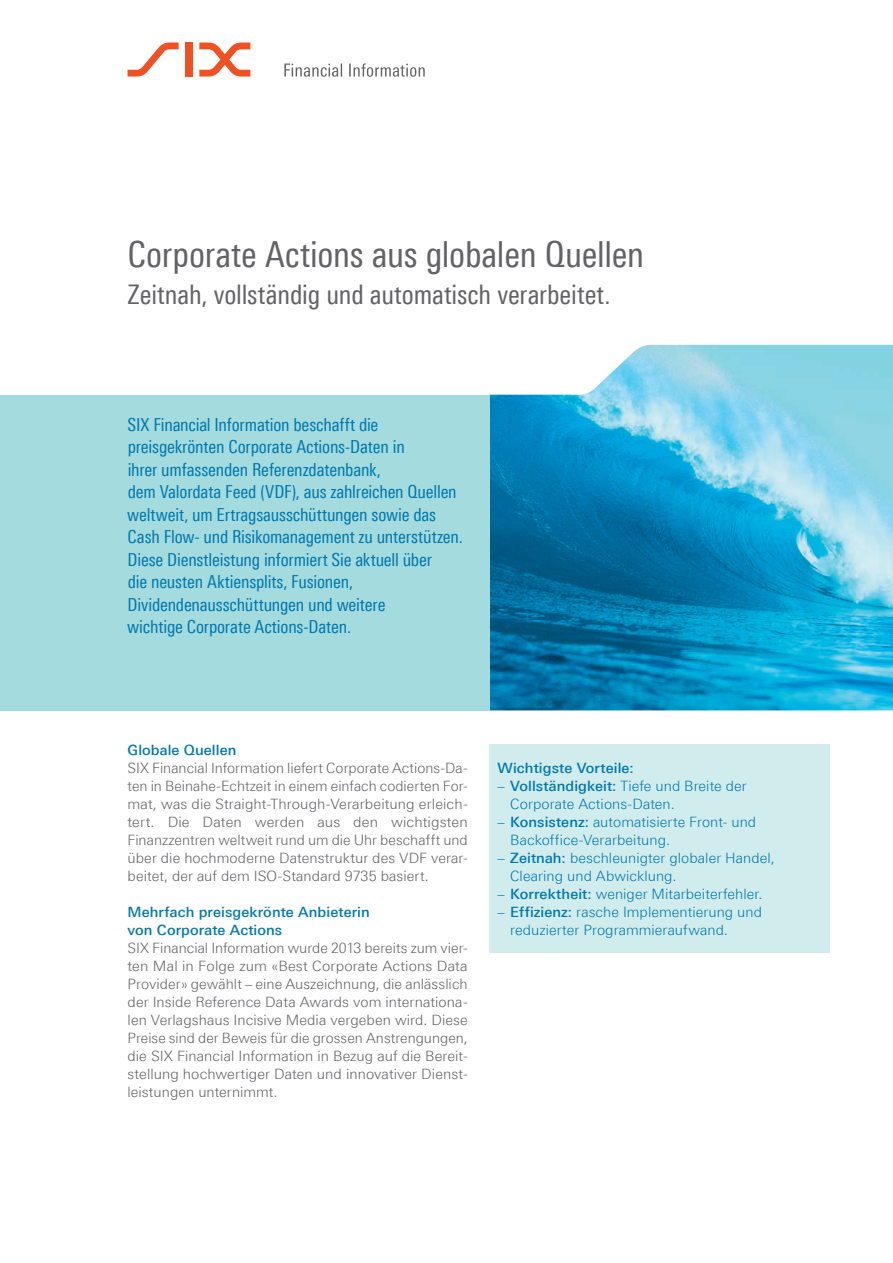
<style>
.page{position:relative;width:893px;height:1263px;background:#fff}
.page>*{position:absolute;margin:0;border:0;box-sizing:border-box;transform-origin:0 0}
.t1{font:36px "Linotype Univers 420 Cn";letter-spacing:-.01em;color:#636366}
.t2{font:27px "Linotype Univers 420 Cn";letter-spacing:-.005em;color:#636366}
.t3{font:18px/22.5px "Linotype Univers 420 Cn";letter-spacing:-.01em;color:#0078ae}
.t4{font:300 14.25px/18px "Linotype Univers 330";letter-spacing:.005em;color:#636366;text-align:justify}
.t5{font:300 14.25px/18px "Linotype Univers 330";letter-spacing:.005em;color:#0078ae}
.t6{font:500 14.25px/18px "Linotype Univers 530";letter-spacing:.005em;color:#0078ae}
.s1{font-family:"Linotype Univers 530";font-weight:500}
</style>
<div class="page">
<img style="left:489px;top:345px;width:404px;height:365px">
<div style="left:0;top:395px;width:489px;height:315px;background:#a4dbde"></div>
<svg style="left:128px;top:43px;width:51px;height:34px"></svg>
<div style="left:185px;top:43px;width:8px;height:34px;background:#f15122"></div>
<svg style="left:199px;top:43px;width:51px;height:34px"></svg>
<svg style="left:284px;top:63px;width:141px;height:14px"></svg>
<div style="left:489px;top:745px;width:340px;height:208px;background:#d1eced"></div>
<h1 class="t1" style="left:128px;top:233px;width:518px">Corporate Actions aus globalen Quellen</h1>
<h2 class="t2" style="left:128px;top:279px;width:484px">Zeitnah, vollständig und automatisch verarbeitet.</h2>
<p class="t3" style="left:127px;top:413px;width:337px">SIX Financial Information beschafft die preisgekrönten Corporate Actions-Daten in<br>ihrer umfassenden Referenzdatenbank,<br>dem Valordata Feed (VDF), aus zahlreichen Quellen weltweit, um Ertragsausschüttungen sowie das Cash Flow- und Risikomanagement zu unterstützen.<br>Diese Dienstleistung informiert Sie aktuell über<br>die neusten Aktiensplits, Fusionen, Dividendenausschüttungen und weitere<br>wichtige Corporate Actions-Daten.</p>
<p class="t6" style="left:128px;top:741px;width:110px">Globale Quellen</p>
<p class="t4" style="left:128px;top:759px;width:342px">SIX Financial Information liefert Corporate Actions-Da&shy;ten in Beinahe-Echtzeit in einem einfach codierten For&shy;mat, was die Straight-Through-Verarbeitung erleich&shy;tert. Die Daten werden aus den wichtigsten Finanzzentren weltweit rund um die Uhr beschafft und über die hochmoderne Datenstruktur des VDF verar&shy;beitet, der auf dem ISO-Standard 9735 basiert.</p>
<p class="t6" style="left:128px;top:903px;width:244px">Mehrfach preisgekrönte Anbieterin von Corporate Actions</p>
<p class="t4" style="left:128px;top:939px;width:342px">SIX Financial Information wurde 2013 bereits zum vier&shy;ten Mal in Folge zum «Best Corporate Actions Data Provider» gewählt – eine Auszeichnung, die anlässlich der Inside Reference Data Awards vom internationa&shy;len Verlagshaus Incisive Media vergeben wird. Diese Preise sind der Beweis für die grossen Anstrengungen, die SIX Financial Information in Bezug auf die Bereit&shy;stellung hochwertiger Daten und innovativer Dienst&shy;leistungen unternimmt.</p>
<p class="t6" style="left:497px;top:759px;width:138px">Wichtigste Vorteile:</p>
<p class="t5" style="left:510px;top:777px;width:238px;text-indent:-13px">– <span class="s1">Vollständigkeit:</span> Tiefe und Breite der<br>Corporate Actions-Daten.</p>
<p class="t5" style="left:510px;top:813px;width:247px;text-indent:-13px">– <span class="s1">Konsistenz:</span> automatisierte Front- und<br>Backoffice-Verarbeitung.</p>
<p class="t5" style="left:510px;top:849px;width:266px;text-indent:-13px">– <span class="s1">Zeitnah:</span> beschleunigter globaler Handel,<br>Clearing und Abwicklung.</p>
<p class="t5" style="left:497px;top:885px;width:267px">– <span class="s1">Korrektheit:</span> weniger Mitarbeiterfehler.</p>
<p class="t5" style="left:510px;top:903px;width:253px;text-indent:-13px">– <span class="s1">Effizienz:</span> rasche Implementierung und reduzierter Programmieraufwand.</p>
</div>
